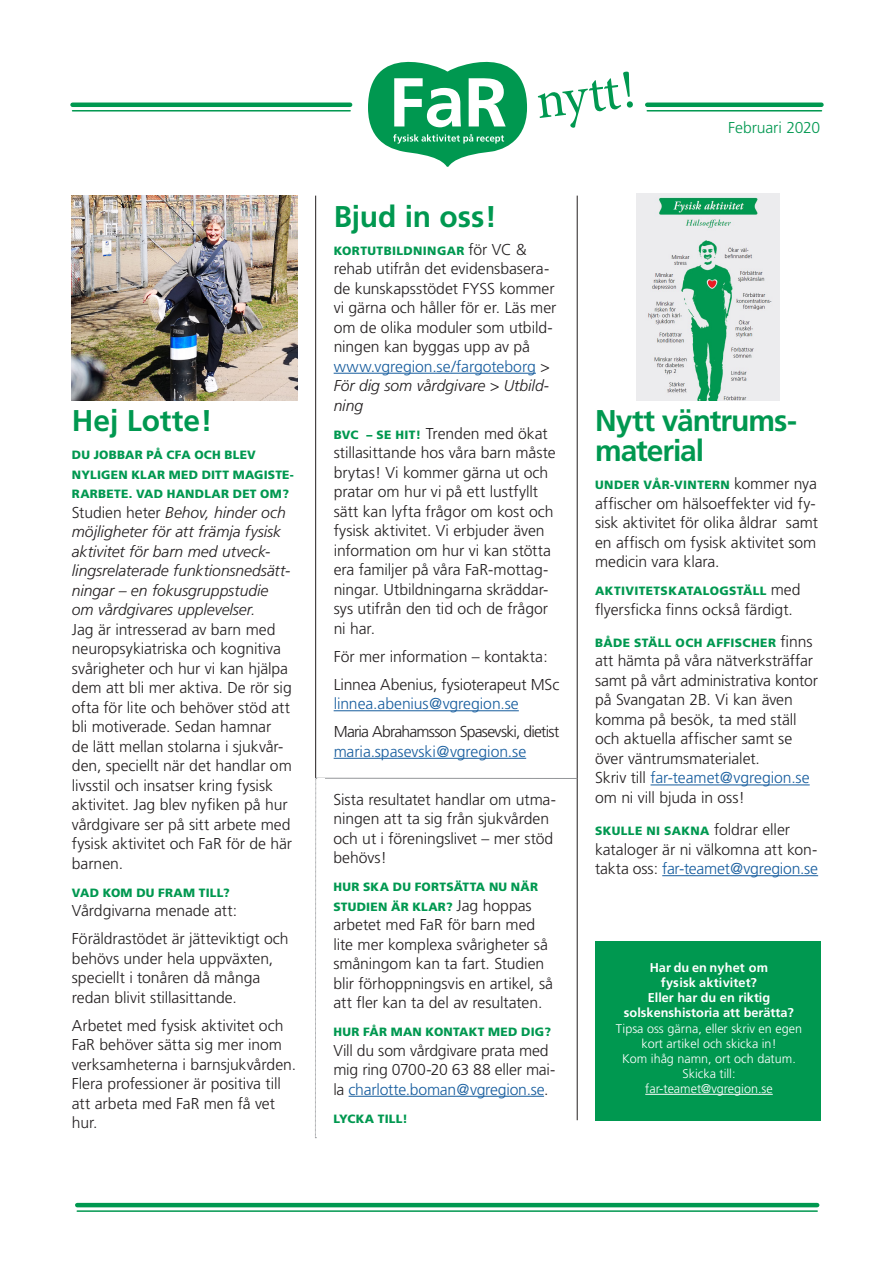
<style>
.page{position:relative;width:893px;height:1263px;background:#fff}
.page>*{position:absolute;margin:0;border:0;box-sizing:border-box;transform-origin:0 0}
.t1{font:53.4px "Minion Pro";color:#009850}
.rubrik{font:700 30px/30px "Frutiger";letter-spacing:-.025em;color:#009850}
.rubrik-2{font:700 30px "Frutiger";letter-spacing:-.005em;color:#009850}
.bröd{font:300 15.75px/19.5px "Frutiger";letter-spacing:-.005em;color:#231f20}
.bröd-2{font:300 15.75px/19.5px "Frutiger";letter-spacing:-.04em;color:#231f20}
.bröd-3{font:300 15.75px "Frutiger";letter-spacing:-.005em;color:#009850}
.t2{font:700 12.75px/15.3px "Frutiger";color:#fff;text-align:center}
.t3{font:300 12.6px/15.1px "Frutiger";color:#fff;text-align:center}
.bröd-4{font:900 12px/19.5px "Frutiger";letter-spacing:.025em;color:#009850}
.s1{font-style:italic}
.s2{font-weight:300;font-size:15.75px;color:#231f20}
.s3{color:#175d9e}
.s4{font-weight:900;font-size:12px;color:#009850}
</style>
<div class="page">
<hr style="left:315px;top:196px;width:1px;height:924px;background:#231f20">
<hr style="left:577px;top:196px;width:1px;height:924px;background:#231f20">
<hr style="left:73px;top:103px;width:277px;height:4px;background:#009850">
<hr style="left:73px;top:110px;width:277px;height:2px;background:#009850">
<hr style="left:647px;top:103px;width:174px;height:4px;background:#009850">
<hr style="left:647px;top:110px;width:174px;height:2px;background:#009850">
<svg style="left:368px;top:61px;width:159px;height:106px"></svg>
<hr style="left:77px;top:1203px;width:740px;height:4px;background:#009850">
<hr style="left:77px;top:1210px;width:740px;height:2px;background:#009850">
<hr style="left:334px;top:373px;width:202px;height:1px;background:#175d9e">
<hr style="left:334px;top:710px;width:185px;height:1px;background:#175d9e">
<hr style="left:334px;top:758px;width:192px;height:1px;background:#175d9e">
<div style="left:595px;top:941px;width:226px;height:179px;background:#009850"></div>
<hr style="left:645px;top:1094px;width:128px;height:1px;background:#fff">
<hr style="left:650px;top:784px;width:160px;height:1px;background:#175d9e">
<hr style="left:662px;top:875px;width:156px;height:1px;background:#175d9e">
<hr style="left:349px;top:1096px;width:195px;height:1px;background:#175d9e">
<hr style="left:316px;top:778px;width:261px;height:1px;background:#939598">
<img style="left:636px;top:193px;width:144px;height:207px">
<svg style="left:315px;top:778px;width:2px;height:360px"></svg>
<img style="left:72px;top:196px;width:226px;height:204px">
<p class="rubrik-2" style="left:72px;top:403px;width:142px">Hej Lotte!</p>
<p class="bröd-4" style="left:72px;top:445px;width:223px">DU JOBBAR PÅ CFA OCH BLEV<br>NYLIGEN KLAR MED DITT MAGISTE-<br>RARBETE. VAD HANDLAR DET OM?</p>
<p class="bröd" style="left:72px;top:503px;width:222px">Studien heter <span class="s1">Behov, hinder och möjligheter för att främja fysisk aktivitet för barn med utveck&shy;lingsrelaterade funktionsnedsätt&shy;ningar – en fokusgruppstudie om vårdgivares upplevelser.<br></span>Jag är intresserad av barn med neuropsykiatriska och kognitiva svårigheter och hur vi kan hjälpa dem att bli mer aktiva. De rör sig ofta för lite och behöver stöd att bli motiverade. Sedan hamnar<br>de lätt mellan stolarna i sjukvår&shy;den, speciellt när det handlar om livsstil och insatser kring fysisk aktivitet. Jag blev nyfiken på hur vårdgivare ser på sitt arbete med fysisk aktivitet och FaR för de här barnen.</p>
<p class="bröd-4" style="left:72px;top:883px;width:159px">VAD KOM DU FRAM TILL?</p>
<p class="bröd" style="left:72px;top:901px;width:167px">Vårdgivarna menade att:</p>
<p class="bröd" style="left:72px;top:929px;width:218px">Föräldrastödet är jätteviktigt och behövs under hela uppväxten, speciellt i tonåren då många redan blivit stillasittande.</p>
<p class="bröd" style="left:72px;top:1016px;width:226px">Arbetet med fysisk aktivitet och<br>FaR behöver sätta sig mer inom verksamheterna i barnsjukvården.<br>Flera professioner är positiva till att arbeta med FaR men få vet hur.</p>
<h1 class="t1" style="left:532px;top:66px;width:101px;rotate:-7deg">nytt!</h1>
<p class="bröd-3" style="left:802px;top:117px;width:18px">18</p>
<p class="bröd-3" style="left:728px;top:119px;width:94px">Februari 2020</p>
<p class="rubrik-2" style="left:334px;top:199px;width:165px">Bjud in oss!</p>
<p class="bröd-4" style="left:334px;top:241px;width:194px">KORTUTBILDNINGAR <span class="s2">för VC &amp;</span></p>
<p class="bröd" style="left:334px;top:259px;width:224px">rehab utifrån det evidensbasera&shy;de kunskapsstödet FYSS kommer vi gärna och håller för er. Läs mer om de olika moduler som utbild&shy;ningen kan byggas upp av på <span class="s3">www.vgregion.se/fargoteborg</span> <span class="s1">&gt;<br>För dig som vårdgivare &gt; Utbild&shy;ning</span></p>
<p class="bröd" style="left:334px;top:424px;width:223px"><span class="s4">BVC – SE HIT!</span> Trenden med ökat stillasittande hos våra barn måste brytas! Vi kommer gärna ut och pratar om hur vi på ett lustfyllt sätt kan lyfta frågor om kost och fysisk aktivitet. Vi erbjuder även information om hur vi kan stötta era familjer på våra FaR-mottag&shy;ningar. Utbildningarna skräddar&shy;sys utifrån den tid och de frågor ni har.</p>
<p class="bröd" style="left:334px;top:647px;width:216px">För mer information – kontakta:</p>
<p class="bröd" style="left:334px;top:675px;width:227px">Linnea Abenius, fysioterapeut MSc <span class="s3">linnea.abenius@vgregion.se</span></p>
<p class="bröd-2" style="left:334px;top:722px;width:227px">Maria Abrahamsson Spasevski, dietist <span class="s3">maria.spasevski@vgregion.se</span></p>
<p class="bröd" style="left:333px;top:790px;width:224px">Sista resultatet handlar om utma&shy;ningen att ta sig från sjukvården och ut i föreningslivet – mer stöd behövs!</p>
<p class="bröd-4" style="left:333px;top:877px;width:206px">HUR SKA DU FORTSÄTTA NU NÄR<br>STUDIEN ÄR KLAR? <span class="s2">Jag hoppas</span></p>
<p class="bröd" style="left:333px;top:915px;width:221px">arbetet med FaR för barn med lite mer komplexa svårigheter så småningom kan ta fart. Studien blir förhoppningsvis en artikel, så att fler kan ta del av resultaten.</p>
<p class="bröd-4" style="left:333px;top:1022px;width:219px">HUR FÅR MAN KONTAKT MED DIG?</p>
<p class="bröd" style="left:333px;top:1041px;width:223px">Vill du som vårdgivare prata med mig ring 0700-20 63 88 eller mai&shy;la <span class="s3">charlotte.boman@vgregion.se</span>.</p>
<p class="bröd-4" style="left:333px;top:1109px;width:76px">LYCKA TILL!</p>
<p class="rubrik" style="left:595px;top:406px;width:203px">Nytt väntrums&shy;material</p>
<p class="bröd-4" style="left:595px;top:475px;width:223px">UNDER VÅR-VINTERN <span class="s2">kommer nya</span></p>
<p class="bröd" style="left:595px;top:494px;width:224px">affischer om hälsoeffekter vid fy&shy;sisk aktivitet för olika åldrar samt en affisch om fysisk aktivitet som medicin vara klara.</p>
<p class="bröd-4" style="left:595px;top:581px;width:207px">AKTIVITETSKATALOGSTÄLL <span class="s2">med</span></p>
<p class="bröd" style="left:595px;top:600px;width:199px">flyersficka finns också färdigt.</p>
<p class="bröd-4" style="left:595px;top:633px;width:219px">BÅDE STÄLL OCH AFFISCHER <span class="s2">finns</span></p>
<p class="bröd" style="left:595px;top:651px;width:224px">att hämta på våra nätverksträffar samt på vårt administrativa kontor på Svangatan 2B. Vi kan även komma på besök, ta med ställ och aktuella affischer samt se över väntrumsmaterialet.<br>Skriv till <span class="s3">far-teamet@vgregion.se </span>om ni vill bjuda in oss!</p>
<p class="bröd-4" style="left:595px;top:821px;width:196px">SKULLE NI SAKNA <span class="s2">foldrar eller</span></p>
<p class="bröd" style="left:595px;top:840px;width:225px">kataloger är ni välkomna att kon&shy;takta oss: <span class="s3">far-teamet@vgregion.se</span></p>
<p class="t2" style="left:624px;top:959px;width:172px">Har du en nyhet om<br>fysisk aktivitet?<br>Eller har du en riktig solskenshistoria att berätta?</p>
<p class="t3" style="left:616px;top:1021px;width:188px">Tipsa oss gärna, eller skriv en egen kort artikel och skicka in!<br>Kom ihåg namn, ort och datum.<br>Skicka till:<br>far-teamet@vgregion.se</p>
</div>
